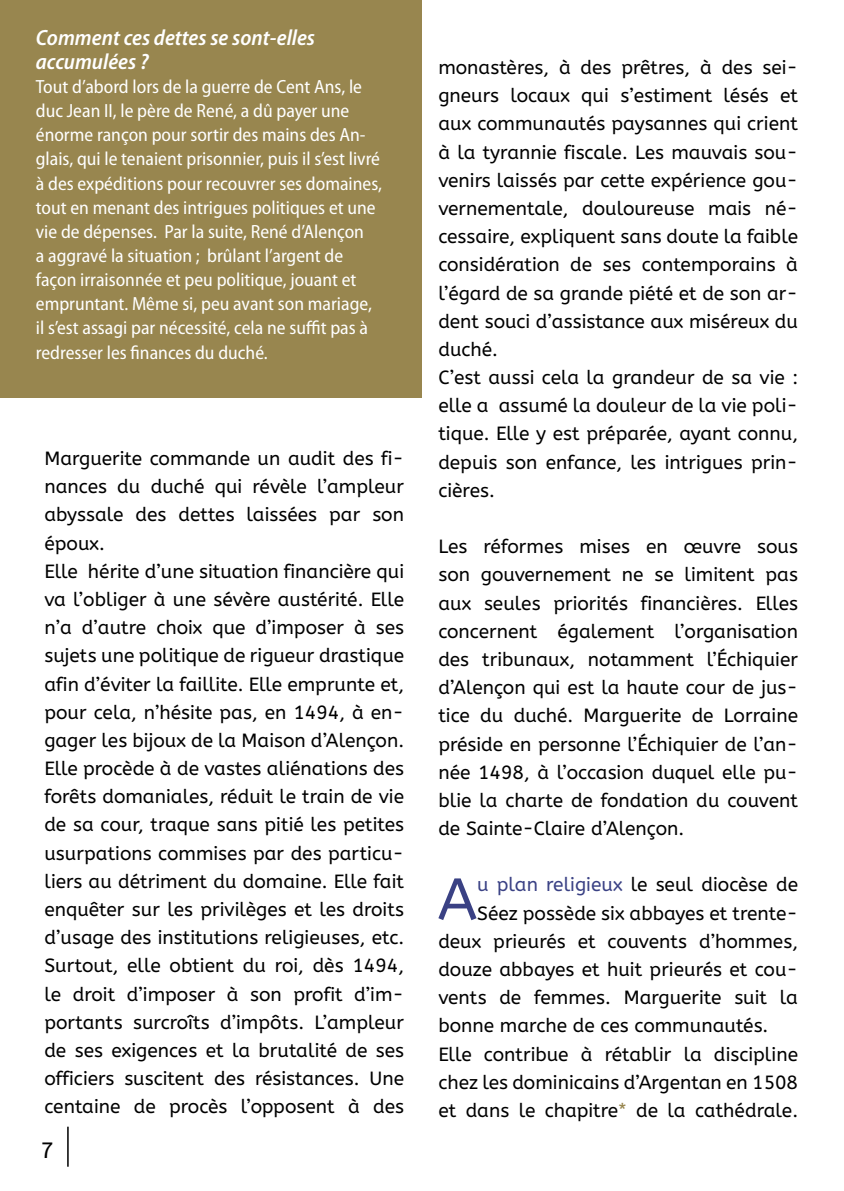
<style>
.page{position:relative;width:844px;height:1191px;background:#fff}
.page>*{position:absolute;margin:0;border:0;box-sizing:border-box;transform-origin:0 0}
.t1{font:58.8px "A Bee Zee";color:#3a4184}
.t2{font:italic 600 semi-condensed 22.05px/24.2px "Myriad Pro";color:#fff}
.t3{font:22.05px "A Bee Zee";color:#000}
.t4{font:19.07px/28.2px "A Bee Zee";color:#000}
.t5{font:semi-condensed 19.07px/24.2px "Myriad Pro";color:#fff}
.s1{color:#3a4184}
.s2{color:#98864f}
</style>
<div class="page">
<div style="left:0;top:0;width:421px;height:398px;background:#98864f"></div>
<hr style="left:67px;top:1126px;width:2px;height:40px;background:#000">
<p class="t2" style="left:36px;top:26px;width:280px">Comment ces dettes se sont-elles accumulées ?</p>
<p class="t5" style="left:36px;top:75px;width:347px">Tout d’abord lors de la guerre de Cent Ans, le duc Jean II, le père de René, a dû payer une énorme rançon pour sortir des mains des An&shy;glais, qui le tenaient prisonnier, puis il s’est livré à des expéditions pour recouvrer ses domaines, tout en menant des intrigues politiques et une vie de dépenses. Par la suite, René d’Alençon<br>a aggravé la situation ; brûlant l’argent de façon irraisonnée et peu politique, jouant et empruntant. Même si, peu avant son mariage, il s’est assagi par nécessité, cela ne suffit pas à redresser les finances du duché.</p>
<p class="t4" style="left:44px;top:444px;width:361px">Marguerite commande un audit des fi&shy;nances du duché qui révèle l’ampleur abyssale des dettes laissées par son époux.<br>Elle hérite d’une situation financière qui va l’obliger à une sévère austérité. Elle n’a d’autre choix que d’imposer à ses sujets une politique de rigueur drastique afin d’éviter la faillite. Elle emprunte et, pour cela, n’hésite pas, en 1494, à en&shy;gager les bijoux de la Maison d’Alençon.<br>Elle procède à de vastes aliénations des forêts domaniales, réduit le train de vie de sa cour, traque sans pitié les petites usurpations commises par des particu&shy;liers au détriment du domaine. Elle fait enquêter sur les privilèges et les droits d’usage des institutions religieuses, etc.<br>Surtout, elle obtient du roi, dès 1494, le droit d’imposer à son profit d’im&shy;portants surcroîts d’impôts. L’ampleur de ses exigences et la brutalité de ses officiers suscitent des résistances. Une centaine de procès l’opposent à des</p>
<p class="t3" style="left:41px;top:1137px;width:15px">7</p>
<p class="t4" style="left:438px;top:54px;width:361px">monastères, à des prêtres, à des sei&shy;gneurs locaux qui s’estiment lésés et aux communautés paysannes qui crient à la tyrannie fiscale. Les mauvais sou&shy;venirs laissés par cette expérience gou&shy;vernementale, douloureuse mais né&shy;cessaire, expliquent sans doute la faible considération de ses contemporains à l’égard de sa grande piété et de son ar&shy;dent souci d’assistance aux miséreux du duché.<br>C’est aussi cela la grandeur de sa vie : elle a assumé la douleur de la vie poli&shy;tique. Elle y est préparée, ayant connu, depuis son enfance, les intrigues prin&shy;cières.</p>
<p class="t4" style="left:438px;top:533px;width:361px;text-align:justify">Les réformes mises en œuvre sous son gouvernement ne se limitent pas aux seules priorités financières. Elles concernent également l’organisation des tribunaux, notamment l’Échiquier d’Alençon qui est la haute cour de jus&shy;tice du duché. Marguerite de Lorraine préside en personne l’Échiquier de l’an&shy;née 1498, à l’occasion duquel elle pu&shy;blie la charte de fondation du couvent de Sainte-Claire d’Alençon.</p>
<h1 class="t1" style="left:437px;top:865px;width:41px">A</h1>
<p class="t4" style="left:477px;top:871px;width:322px"><span class="s1">u plan religieux</span> le seul diocèse de</p>
<p class="t4" style="left:477px;top:899px;width:322px">Séez possède six abbayes et trente-</p>
<p class="t4" style="left:438px;top:927px;width:361px">deux prieurés et couvents d’hommes,</p>
<p class="t4" style="left:438px;top:955px;width:361px">douze abbayes et huit prieurés et cou-</p>
<p class="t4" style="left:438px;top:983px;width:361px">vents de femmes. Marguerite suit la</p>
<p class="t4" style="left:438px;top:1012px;width:331px">bonne marche de ces communautés.</p>
<p class="t4" style="left:438px;top:1040px;width:361px">Elle contribue à rétablir la discipline</p>
<p class="t4" style="left:438px;top:1068px;width:361px">chez les dominicains d’Argentan en 1508</p>
<p class="t4" style="left:438px;top:1096px;width:361px">et dans le chapitre<span class="s2">*</span> de la cathédrale.</p>
</div>
